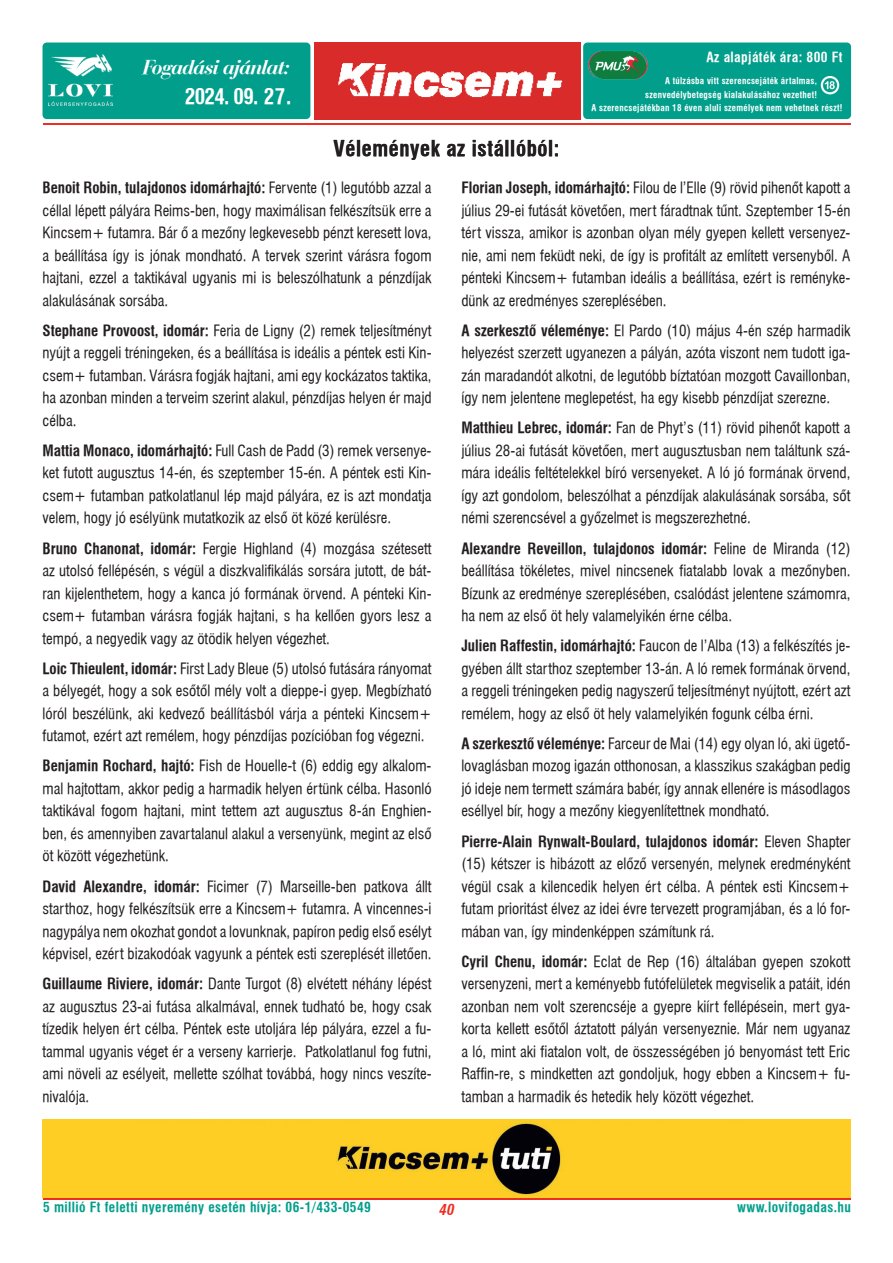
<style>
.page{position:relative;width:893px;height:1263px;background:#fff}
.page>*{position:absolute;margin:0;border:0;box-sizing:border-box;transform-origin:0 0}
.t1{font:21px "Swiss 721 Cn PFL Bold";letter-spacing:.03em;color:#231f20}
.t2{font:italic 21px "Bauer Bodoni PFL Bold";letter-spacing:-.03em;color:#fff}
.t3{font:21px "Swiss 721 Cn PFL Bold";letter-spacing:-.03em;color:#fff}
.t4{font:15px/22.5px "Swiss 721 Cn PFL Normal";color:#231f20;text-align:justify}
.t5{font:15px "Swiss 721 Cn PFL Bold";color:#231f20}
.t6{font:italic 700 condensed 15px "Swiss 721 BT";color:#ee2e22}
.t7{font:13.5px "Swiss 721 Cn PFL Bold";letter-spacing:.03em;color:#009e8b}
.t8{font:13.5px "Swiss 721 Cn PFL Bold";letter-spacing:.03em;color:#fff}
.t9{font:9px "Swiss 721 Cn PFL Bold";letter-spacing:.03em;color:#fff}
.s1{font-family:"Swiss 721 Cn PFL Normal"}
.s2{font-family:"Swiss 721 Cn PFL Bold"}
</style>
<div class="page">
<hr style="left:43px;top:123px;width:808px;height:2px;background:#ee2e22">
<hr style="left:43px;top:1198px;width:808px;height:1px;background:#ee2e22">
<div style="left:583px;top:43px;width:268px;height:76px;background:#009e8b;border-radius:4px"></div>
<div style="left:43px;top:43px;width:267px;height:76px;background:#009e8b;border-radius:4px"></div>
<img style="left:820px;top:76px;width:20px;height:19px">
<img style="left:314px;top:43px;width:266px;height:76px">
<img style="left:588px;top:51px;width:60px;height:29px">
<img style="left:49px;top:54px;width:64px;height:51px">
<img style="left:43px;top:1119px;width:807px;height:79px">
<h1 class="t2" style="left:143px;top:54px;width:149px">Fogadási ajánlat:</h1>
<h1 class="t3" style="left:185px;top:83px;width:108px">2024. 09. 27.</h1>
<p class="t8" style="left:706px;top:49px;width:138px">Az alapjáték ára: 800 Ft</p>
<p class="t9" style="left:665px;top:76px;width:153px">A túlzásba vitt szerencsejáték ártalmas,</p>
<p class="t9" style="left:645px;top:89px;width:173px">szenvedélybetegség kialakulásához vezethet!</p>
<p class="t9" style="left:591px;top:103px;width:253px">A szerencsejátékban 18 éven aluli személyek nem vehetnek részt!</p>
<h1 class="t1" style="left:333px;top:136px;width:228px">Vélemények az istállóból:</h1>
<p class="t5" style="left:43px;top:179px;width:391px">Benoit Robin, tulajdonos idomárhajtó: <span class="s1">Fervente (1) legutóbb azzal a</span></p>
<p class="t4" style="left:43px;top:199px;width:391px">céllal lépett pályára Reims-ben, hogy maximálisan felkészítsük erre a Kincsem+ futamra. Bár ő a mezőny legkevesebb pénzt keresett lova, a beállítása így is jónak mondható. A tervek szerint várásra fogom hajtani, ezzel a taktikával ugyanis mi is beleszólhatunk a pénzdíjak alakulásának sorsába.</p>
<p class="t4" style="left:43px;top:319px;width:391px"><span class="s2">Stephane Provoost, idomár:</span> Feria de Ligny (2) remek teljesítményt nyújt a reggeli tréningeken, és a beállítása is ideális a péntek esti Kin&shy;csem+ futamban. Várásra fogják hajtani, ami egy kockázatos taktika, ha azonban minden a terveim szerint alakul, pénzdíjas helyen ér majd célba.</p>
<p class="t4" style="left:43px;top:439px;width:391px"><span class="s2">Mattia Monaco, idomárhajtó:</span> Full Cash de Padd (3) remek versenye&shy;ket futott augusztus 14-én, és szeptember 15-én. A péntek esti Kin&shy;csem+ futamban patkolatlanul lép majd pályára, ez is azt mondatja velem, hogy jó esélyünk mutatkozik az első öt közé kerülésre.</p>
<p class="t4" style="left:43px;top:537px;width:391px"><span class="s2">Bruno Chanonat, idomár:</span> Fergie Highland (4) mozgása szétesett az utolsó fellépésén, s végül a diszkvalifikálás sorsára jutott, de bát&shy;ran kijelenthetem, hogy a kanca jó formának örvend. A pénteki Kin&shy;csem+ futamban várásra fogják hajtani, s ha kellően gyors lesz a tempó, a negyedik vagy az ötödik helyen végezhet.</p>
<p class="t4" style="left:43px;top:657px;width:391px"><span class="s2">Loic Thieulent, idomár:</span> First Lady Bleue (5) utolsó futására rányomat a bélyegét, hogy a sok esőtől mély volt a dieppe-i gyep. Megbízható lóról beszélünk, aki kedvező beállításból várja a pénteki Kincsem+ futamot, ezért azt remélem, hogy pénzdíjas pozícióban fog végezni.</p>
<p class="t4" style="left:43px;top:755px;width:391px"><span class="s2">Benjamin Rochard, hajtó:</span> Fish de Houelle-t (6) eddig egy alkalom&shy;mal hajtottam, akkor pedig a harmadik helyen értünk célba. Hasonló taktikával fogom hajtani, mint tettem azt augusztus 8-án Enghien&shy;ben, és amennyiben zavartalanul alakul a versenyünk, megint az első öt között végezhetünk.</p>
<p class="t4" style="left:43px;top:875px;width:391px"><span class="s2">David Alexandre, idomár:</span> Ficimer (7) Marseille-ben patkova állt starthoz, hogy felkészítsük erre a Kincsem+ futamra. A vincennes-i nagypálya nem okozhat gondot a lovunknak, papíron pedig első esélyt képvisel, ezért bizakodóak vagyunk a péntek esti szereplését illetően.</p>
<p class="t4" style="left:43px;top:972px;width:391px"><span class="s2">Guillaume Riviere, idomár:</span> Dante Turgot (8) elvétett néhány lépést az augusztus 23-ai futása alkalmával, ennek tudható be, hogy csak tízedik helyen ért célba. Péntek este utoljára lép pályára, ezzel a fu&shy;tammal ugyanis véget ér a verseny karrierje. Patkolatlanul fog futni, ami növeli az esélyeit, mellette szólhat továbbá, hogy nincs veszíte&shy;nivalója.</p>
<p class="t4" style="left:461px;top:176px;width:391px"><span class="s2">Florian Joseph, idomárhajtó:</span> Filou de l’Elle (9) rövid pihenőt kapott a július 29-ei futását követően, mert fáradtnak tűnt. Szeptember 15-én tért vissza, amikor is azonban olyan mély gyepen kellett versenyez&shy;nie, ami nem feküdt neki, de így is profitált az említett versenyből. A pénteki Kincsem+ futamban ideális a beállítása, ezért is reményke&shy;dünk az eredményes szereplésében.</p>
<p class="t4" style="left:461px;top:319px;width:391px"><span class="s2">A szerkesztő véleménye:</span> El Pardo (10) május 4-én szép harmadik helyezést szerzett ugyanezen a pályán, azóta viszont nem tudott iga&shy;zán maradandót alkotni, de legutóbb bíztatóan mozgott Cavaillonban, így nem jelentene meglepetést, ha egy kisebb pénzdíjat szerezne.</p>
<p class="t4" style="left:461px;top:417px;width:391px"><span class="s2">Matthieu Lebrec, idomár:</span> Fan de Phyt’s (11) rövid pihenőt kapott a július 28-ai futását követően, mert augusztusban nem találtunk szá&shy;mára ideális feltételekkel bíró versenyeket. A ló jó formának örvend, így azt gondolom, beleszólhat a pénzdíjak alakulásának sorsába, sőt némi szerencsével a győzelmet is megszerezhetné.</p>
<p class="t5" style="left:461px;top:539px;width:391px">Alexandre Reveillon, tulajdonos idomár: <span class="s1">Feline de Miranda (12)</span></p>
<p class="t4" style="left:461px;top:559px;width:391px">beállítása tökéletes, mivel nincsenek fiatalabb lovak a mezőnyben.<br>Bízunk az eredménye szereplésében, csalódást jelentene számomra, ha nem az első öt hely valamelyikén érne célba.</p>
<p class="t4" style="left:461px;top:634px;width:391px"><span class="s2">Julien Raffestin, idomárhajtó:</span> Faucon de l’Alba (13) a felkészítés je&shy;gyében állt starthoz szeptember 13-án. A ló remek formának örvend, a reggeli tréningeken pedig nagyszerű teljesítményt nyújtott, ezért azt remélem, hogy az első öt hely valamelyikén fogunk célba érni.</p>
<p class="t4" style="left:461px;top:732px;width:391px"><span class="s2">A szerkesztő véleménye:</span> Farceur de Mai (14) egy olyan ló, aki ügető&shy;lovaglásban mozog igazán otthonosan, a klasszikus szakágban pedig jó ideje nem termett számára babér, így annak ellenére is másodlagos eséllyel bír, hogy a mezőny kiegyenlítettnek mondható.</p>
<p class="t5" style="left:461px;top:832px;width:391px">Pierre-Alain Rynwalt-Boulard, tulajdonos idomár: <span class="s1">Eleven Shapter</span></p>
<p class="t4" style="left:461px;top:852px;width:391px">(15) kétszer is hibázott az előző versenyén, melynek eredményként végül csak a kilencedik helyen ért célba. A péntek esti Kincsem+ futam prioritást élvez az idei évre tervezett programjában, és a ló for&shy;mában van, így mindenképpen számítunk rá.</p>
<p class="t4" style="left:461px;top:950px;width:391px"><span class="s2">Cyril Chenu, idomár:</span> Eclat de Rep (16) általában gyepen szokott versenyzeni, mert a keményebb futófelületek megviselik a patáit, idén azonban nem volt szerencséje a gyepre kiírt fellépésein, mert gya&shy;korta kellett esőtől áztatott pályán versenyeznie. Már nem ugyanaz a ló, mint aki fiatalon volt, de összességében jó benyomást tett Eric Raffin-re, s mindketten azt gondoljuk, hogy ebben a Kincsem+ fu&shy;tamban a harmadik és hetedik hely között végezhet.</p>
<p class="t7" style="left:43px;top:1199px;width:329px">5 millió Ft feletti nyeremény esetén hívja: 06-1/433-0549</p>
<p class="t6" style="left:439px;top:1200px;width:17px">40</p>
<p class="t7" style="left:737px;top:1199px;width:115px">www.lovifogadas.hu</p>
</div>
